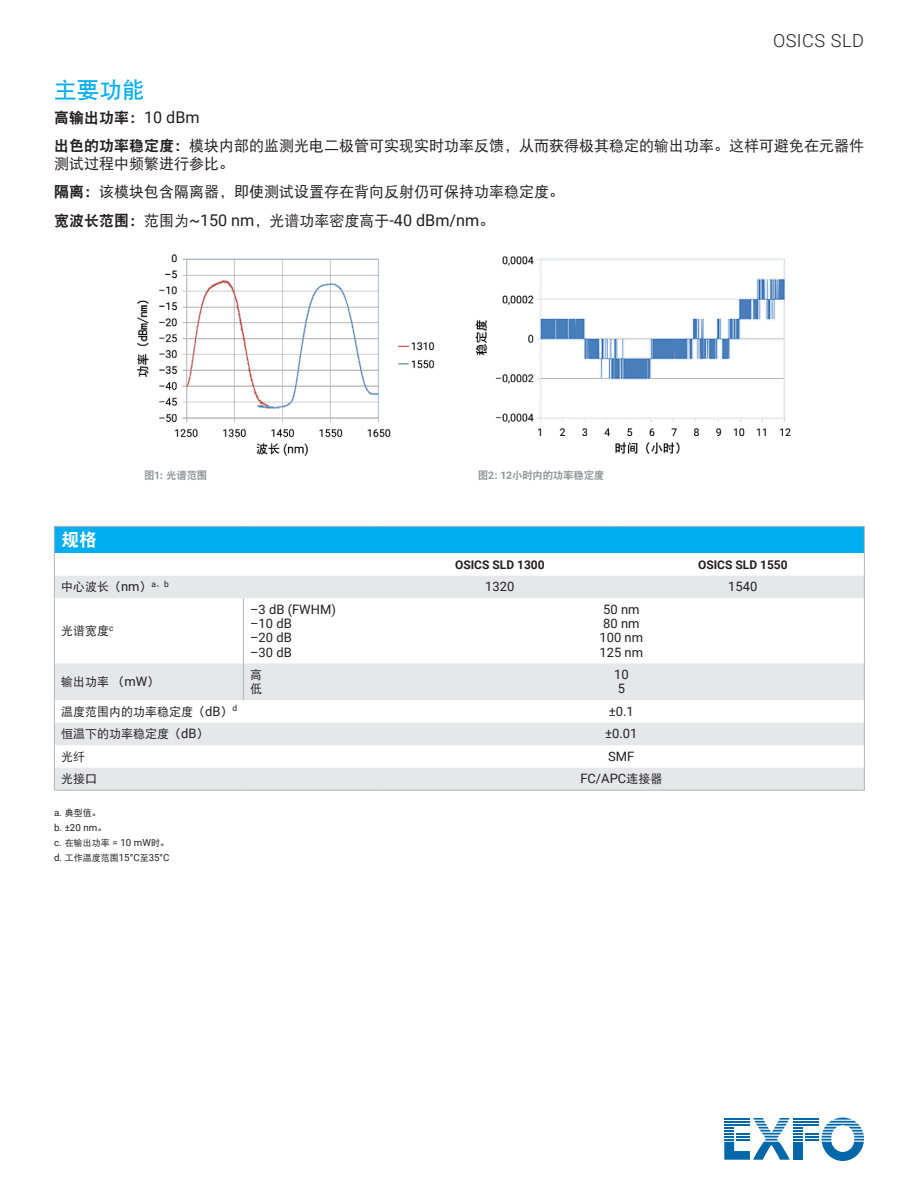
<style>
.page{position:relative;width:918px;height:1188px;background:#fff}
.page>*{position:absolute;margin:0;border:0;box-sizing:border-box;transform-origin:0 0}
.t1{font:22.5px "DF Hei W7";color:#00aeef}
.t2{font:300 18.15px "Roboto";letter-spacing:.025em;color:#231f20}
.t3{font:18px "DF Hei W9";color:#fff}
.t4{font:16.2px "Roboto";color:#231f20}
.t5{font:15px/18px "DF Hei W5";color:#231f20}
.t6{font:15px "DF Hei W9";color:#231f20}
.t7{font:12.9px/14.2px "Roboto";color:#231f20}
.t8{font:12px/14.2px "DF Hei W5";color:#231f20}
.t9{font:700 12px "Roboto";color:#231f20}
.t10{font:10.5px "DF Hei W9";letter-spacing:-.03em;color:#939598}
.t11{font:9.75px/15.1px "Roboto";color:#231f20}
.t12{font:9px "DF Hei W5";color:#231f20}
.s1{font-family:"Roboto";font-size:16.2px}
.s2{font-family:"DF Hei W9"}
.s3{font-family:"DF Hei W9";font-size:15px}
.s4{font-family:"DF Hei W5";font-size:15px}
.s5{font-family:"Roboto";font-weight:700}
.s6{font-family:"Roboto";font-size:12.9px}
.s7{font-family:"DF Hei W5";font-size:12px}
.s8{font-family:"Roboto";font-size:9.75px}
.s9{font-family:"DF Hei W5";font-size:9px}
</style>
<div class="page">
<svg style="left:724px;top:1118px;width:140px;height:43px"></svg>
<hr style="left:724px;top:1124px;width:26px;height:2px;background:#0068a9">
<img style="left:475px;top:256px;width:316px;height:198px">
<img style="left:137px;top:254px;width:298px;height:202px">
<div style="left:54px;top:526px;width:810px;height:27px;background:#00aeef"></div>
<svg style="left:55px;top:576px;width:809px;height:214px"></svg>
<hr style="left:54px;top:526px;width:189px;height:1px;background:#b2b3b7">
<hr style="left:243px;top:526px;width:135px;height:1px;background:#b2b3b7">
<hr style="left:378px;top:526px;width:243px;height:1px;background:#b2b3b7">
<hr style="left:621px;top:526px;width:244px;height:1px;background:#b2b3b7">
<svg style="left:54px;top:527px;width:1px;height:71px"></svg>
<svg style="left:864px;top:527px;width:1px;height:71px"></svg>
<hr style="left:54px;top:598px;width:1px;height:65px;background:#b2b3b7">
<hr style="left:864px;top:598px;width:1px;height:65px;background:#b2b3b7">
<hr style="left:54px;top:663px;width:1px;height:37px;background:#b2b3b7">
<hr style="left:864px;top:663px;width:1px;height:37px;background:#b2b3b7">
<svg style="left:54px;top:700px;width:1px;height:90px"></svg>
<svg style="left:864px;top:700px;width:1px;height:90px"></svg>
<hr style="left:54px;top:790px;width:189px;height:1px;background:#b2b3b7">
<hr style="left:243px;top:790px;width:135px;height:1px;background:#b2b3b7">
<hr style="left:378px;top:790px;width:243px;height:1px;background:#b2b3b7">
<hr style="left:621px;top:790px;width:244px;height:1px;background:#b2b3b7">
<hr style="left:243px;top:598px;width:1px;height:65px;background:#b2b3b7">
<hr style="left:243px;top:663px;width:1px;height:37px;background:#b2b3b7">
<p class="t2" style="left:773px;top:28px;width:92px">OSICS SLD</p>
<h1 class="t1" style="left:54px;top:79px;width:92px">主要功能</h1>
<p class="t6" style="left:54px;top:110px;width:147px">高输出功率：<span class="s1">10 dBm</span></p>
<p class="t5" style="left:54px;top:137px;width:811px"><span class="s2">出色的功率稳定度：</span>模块内部的监测光电二极管可实现实时功率反馈，从而获得极其稳定的输出功率。这样可避免在元器件测试过程中频繁进行参比。</p>
<p class="t5" style="left:54px;top:183px;width:511px"><span class="s2">隔离：</span>该模块包含隔离器，即使测试设置存在背向反射仍可保持功率稳定度。</p>
<p class="t4" style="left:54px;top:209px;width:442px"><span class="s3">宽波长范围：</span><span class="s4">范围为</span>~150 nm<span class="s4">，光谱功率密度高于</span>-40 dBm/nm<span class="s4">。</span></p>
<p class="t3" style="left:61px;top:531px;width:37px">规格</p>
<p class="t10" style="left:144px;top:470px;width:65px">图<span class="s5">1</span>：光谱范围</p>
<p class="t10" style="left:478px;top:470px;width:128px">图<span class="s5">2</span>：<span class="s5">12</span>小时内的功率稳定度</p>
<p class="t9" style="left:455px;top:556px;width:91px">OSICS SLD 1300</p>
<p class="t9" style="left:698px;top:556px;width:91px">OSICS SLD 1550</p>
<p class="t8" style="left:61px;top:580px;width:109px">中心波长（<span class="s6">nm</span>）<sup>a</sup><sup>、</sup><sup>b</sup></p>
<p class="t7" style="left:485px;top:579px;width:31px">1320</p>
<p class="t7" style="left:728px;top:579px;width:31px">1540</p>
<p class="t8" style="left:61px;top:624px;width:54px">光谱宽度<sup>c</sup></p>
<p class="t7" style="left:250px;top:602px;width:87px">–3 dB (FWHM) –10 dB<br>–20 dB<br>–30 dB</p>
<p class="t7" style="left:600px;top:602px;width:45px">50 nm<br>80 nm<br>100 nm<br>125 nm</p>
<p class="t8" style="left:61px;top:675px;width:100px">输出功率（<span class="s6">mW</span>）</p>
<p class="t8" style="left:250px;top:668px;width:14px">高低</p>
<p class="t7" style="left:614px;top:667px;width:16px">10<br>5</p>
<p class="t8" style="left:61px;top:704px;width:178px">温度范围内的功率稳定度（<span class="s6">dB</span>）<sup>d</sup></p>
<p class="t7" style="left:609px;top:704px;width:26px">±0.1</p>
<p class="t8" style="left:61px;top:727px;width:149px">恒温下的功率稳定度（<span class="s6">dB</span>）</p>
<p class="t7" style="left:605px;top:726px;width:34px">±0.01</p>
<p class="t8" style="left:61px;top:749px;width:25px">光纤</p>
<p class="t7" style="left:608px;top:749px;width:28px">SMF</p>
<p class="t8" style="left:61px;top:772px;width:37px">光接口</p>
<p class="t7" style="left:580px;top:771px;width:84px">FC/APC<span class="s7">连接器</span></p>
<p class="t12" style="left:54px;top:808px;width:48px"><span class="s8">a.</span> 典型值。</p>
<p class="t11" style="left:54px;top:819px;width:117px">b. ±20 nm<span class="s9">。<br></span>c. <span class="s9">在输出功率</span> = 10 mW<span class="s9">时。</span>d. <span class="s9">工作温度范围</span>15°C<span class="s9">至</span>35°C</p>
</div>
